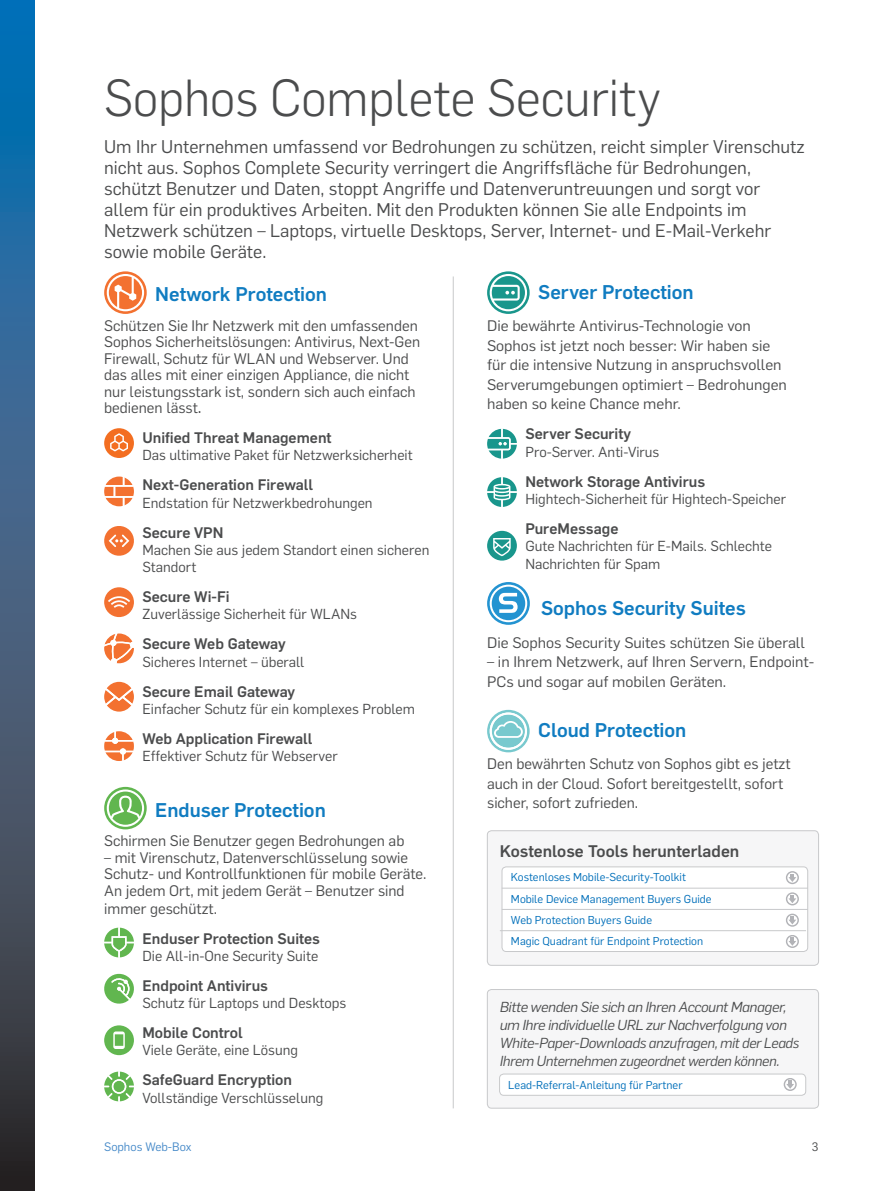
<style>
.page{position:relative;width:893px;height:1191px;background:#fff}
.page>*{position:absolute;margin:0;border:0;box-sizing:border-box;transform-origin:0 0}
.Section_Header{font:300 51px "Flama";color:#4b4c4d}
.Product_Heading{font:500 19.5px "Flama";color:#107cc1}
.Body_Copy{font:500 19.5px "Flama";color:#107cc1}
.Intro_Paragraph{font:18px/21px "Flama";color:#4b4c4d}
.Heading__Orange{font:500 16.5px "Flama";color:#4b4c4d}
.Product_Text{font:15px/19.5px "Flama";color:#4b4c4d}
.Link_Body_Copy_Bold{font:500 15px "Flama";color:#4b4c4d}
.Body_Copy-2{font:14.25px/17.2px "Flama";color:#4b4c4d}
.Body_Copy_Bullet_Lar{font:italic 14.25px/18px "Flama";letter-spacing:-.025em;color:#4b4c4d}
.t1{font:12px "Flama";color:#488bc9}
.t2{font:12px "Flama";color:#4b4c4d}
.Heading_Smaller{font:11.25px/21.3px "Flama";color:#006fba}
.s1{font-size:16.5px}
</style>
<div class="page">
<svg style="left:487px;top:271px;width:43px;height:43px"></svg>
<svg style="left:490px;top:274px;width:37px;height:37px"></svg>
<svg style="left:487px;top:429px;width:30px;height:29px"></svg>
<svg style="left:487px;top:477px;width:30px;height:30px"></svg>
<div style="left:487px;top:531px;width:30px;height:29px;background:#19968c;border-radius:50%"></div>
<svg style="left:493px;top:538px;width:18px;height:18px"></svg>
<svg style="left:487px;top:710px;width:43px;height:42px"></svg>
<svg style="left:490px;top:712px;width:37px;height:38px"></svg>
<div style="left:492px;top:714px;width:33px;height:33px;background:#78c9ce;border-radius:50%"></div>
<div style="left:490px;top:712px;width:37px;height:38px;border:2px solid #fff;border-radius:50%"></div>
<svg style="left:494px;top:721px;width:29px;height:17px"></svg>
<svg style="left:104px;top:271px;width:43px;height:43px"></svg>
<svg style="left:107px;top:274px;width:37px;height:37px"></svg>
<div style="left:104px;top:428px;width:30px;height:30px;background:#f36e21;border-radius:50%"></div>
<svg style="left:110px;top:433px;width:18px;height:18px"></svg>
<svg style="left:104px;top:476px;width:30px;height:30px"></svg>
<svg style="left:104px;top:526px;width:30px;height:30px"></svg>
<div style="left:104px;top:587px;width:30px;height:30px;background:#f37130;border-radius:50%"></div>
<svg style="left:108px;top:596px;width:22px;height:12px"></svg>
<svg style="left:104px;top:633px;width:30px;height:30px"></svg>
<svg style="left:104px;top:682px;width:30px;height:29px"></svg>
<svg style="left:104px;top:731px;width:30px;height:30px"></svg>
<svg style="left:104px;top:787px;width:43px;height:42px"></svg>
<svg style="left:107px;top:789px;width:37px;height:38px"></svg>
<svg style="left:104px;top:927px;width:30px;height:30px"></svg>
<svg style="left:104px;top:973px;width:30px;height:31px"></svg>
<div style="left:104px;top:1025px;width:30px;height:30px;background:#61b64f;border-radius:50%"></div>
<svg style="left:113px;top:1031px;width:12px;height:18px"></svg>
<svg style="left:104px;top:1071px;width:30px;height:30px"></svg>
<svg style="left:0;top:0;width:34px;height:1191px"></svg>
<hr style="left:453px;top:276px;width:1px;height:832px;background:#c8c9cb">
<div style="left:487px;top:989px;width:332px;height:119px;background:#f6f6f7;border-radius:4px"></div>
<div style="left:487px;top:989px;width:332px;height:119px;border:1px solid #c8c9cb;border-radius:4px"></div>
<svg style="left:487px;top:582px;width:43px;height:43px"></svg>
<svg style="left:490px;top:584px;width:37px;height:38px"></svg>
<div style="left:492px;top:586px;width:33px;height:34px;background:#2393d1;border-radius:50%"></div>
<svg style="left:499px;top:593px;width:19px;height:20px"></svg>
<div style="left:487px;top:830px;width:332px;height:135px;background:#f6f6f7;border-radius:4px"></div>
<div style="left:487px;top:830px;width:332px;height:135px;border:1px solid #c8c9cb;border-radius:4px"></div>
<div style="left:502px;top:867px;width:306px;height:84px;background:#fff;border-radius:4px"></div>
<div style="left:502px;top:866px;width:306px;height:85px;border:1px solid #c8c9cb;border-radius:4px"></div>
<hr style="left:502px;top:888px;width:306px;height:1px;background:#c8c9cb">
<hr style="left:502px;top:909px;width:306px;height:1px;background:#c8c9cb">
<div style="left:786px;top:871px;width:13px;height:13px;border:1px solid #b2b3b7;border-radius:50%"></div>
<svg style="left:788px;top:874px;width:8px;height:8px"></svg>
<div style="left:786px;top:892px;width:13px;height:13px;border:1px solid #b2b3b7;border-radius:50%"></div>
<svg style="left:788px;top:895px;width:8px;height:8px"></svg>
<div style="left:786px;top:913px;width:13px;height:13px;border:1px solid #b2b3b7;border-radius:50%"></div>
<svg style="left:788px;top:916px;width:8px;height:8px"></svg>
<div style="left:786px;top:935px;width:13px;height:13px;border:1px solid #b2b3b7;border-radius:50%"></div>
<svg style="left:788px;top:937px;width:8px;height:8px"></svg>
<hr style="left:500px;top:930px;width:306px;height:1px;background:#c8c9cb">
<div style="left:500px;top:1074px;width:306px;height:21px;background:#fff;border-radius:4px"></div>
<div style="left:784px;top:1078px;width:13px;height:13px;border:1px solid #b2b3b7;border-radius:50%"></div>
<svg style="left:786px;top:1080px;width:8px;height:8px"></svg>
<div style="left:499px;top:1073px;width:307px;height:22px;border:1px solid #c8c9cb;border-radius:4px"></div>
<p class="Section_Header" style="left:104px;top:63px;width:558px">Sophos Complete Security</p>
<p class="Intro_Paragraph" style="left:104px;top:135px;width:702px">Um Ihr Unternehmen umfassend vor Bedrohungen zu schützen, reicht simpler Virenschutz nicht aus. Sophos Complete Security verringert die Angriffsfläche für Bedrohungen, schützt Benutzer und Daten, stoppt Angriffe und Datenveruntreuungen und sorgt vor allem für ein produktives Arbeiten. Mit den Produkten können Sie alle Endpoints im Netzwerk schützen – Laptops, virtuelle Desktops, Server, Internet- und E-Mail-Verkehr sowie mobile Geräte.</p>
<p class="Product_Heading" style="left:155px;top:280px;width:173px">Network Protection</p>
<p class="Product_Text" style="left:104px;top:316px;width:318px;line-height:16.5px">Schützen Sie Ihr Netzwerk mit den umfassenden Sophos Sicherheitslösungen: Antivirus, Next-Gen Firewall, Schutz für WLAN und Webserver. Und das alles mit einer einzigen Appliance, die nicht nur leistungsstark ist, sondern sich auch einfach bedienen lässt<span class="s1">.</span></p>
<p class="Link_Body_Copy_Bold" style="left:142px;top:427px;width:191px">Unified Threat Management</p>
<p class="Body_Copy-2" style="left:142px;top:446px;width:272px">Das ultimative Paket für Netzwerksicherheit</p>
<p class="Link_Body_Copy_Bold" style="left:142px;top:474px;width:172px">Next-Generation Firewall</p>
<p class="Body_Copy-2" style="left:142px;top:493px;width:232px">Endstation für Netzwerkbedrohungen</p>
<p class="Link_Body_Copy_Bold" style="left:142px;top:521px;width:83px">Secure VPN</p>
<p class="Body_Copy-2" style="left:142px;top:540px;width:288px">Machen Sie aus jedem Standort einen sicheren<br>Standort</p>
<p class="Link_Body_Copy_Bold" style="left:142px;top:586px;width:89px">Secure Wi-Fi</p>
<p class="Body_Copy-2" style="left:142px;top:605px;width:216px">Zuverlässige Sicherheit für WLANs</p>
<p class="Link_Body_Copy_Bold" style="left:142px;top:633px;width:145px">Secure Web Gateway</p>
<p class="Body_Copy-2" style="left:142px;top:652px;width:164px">Sicheres Internet – überall</p>
<p class="Link_Body_Copy_Bold" style="left:142px;top:680px;width:154px">Secure Email Gateway</p>
<p class="Body_Copy-2" style="left:142px;top:699px;width:274px">Einfacher Schutz für ein komplexes Problem</p>
<p class="Link_Body_Copy_Bold" style="left:142px;top:728px;width:171px">Web Application Firewall</p>
<p class="Body_Copy-2" style="left:142px;top:746px;width:197px">Effektiver Schutz für Webserver</p>
<p class="Product_Heading" style="left:155px;top:795px;width:172px">Enduser Protection</p>
<p class="Product_Text" style="left:104px;top:830px;width:302px">Schirmen Sie Benutzer gegen Bedrohungen ab</p>
<p class="Product_Text" style="left:104px;top:848px;width:324px;line-height:16.5px">– mit Virenschutz, Datenverschlüsselung sowie<br>Schutz- und Kontrollfunktionen für mobile Geräte.<br>An jedem Ort, mit jedem Gerät – Benutzer sind</p>
<p class="Product_Text" style="left:104px;top:897px;width:114px">immer geschützt.</p>
<p class="Link_Body_Copy_Bold" style="left:142px;top:927px;width:179px">Enduser Protection Suites</p>
<p class="Body_Copy-2" style="left:142px;top:946px;width:177px">Die All-in-One Security Suite</p>
<p class="Link_Body_Copy_Bold" style="left:142px;top:974px;width:127px">Endpoint Antivirus</p>
<p class="Body_Copy-2" style="left:142px;top:993px;width:205px">Schutz für Laptops und Desktops</p>
<p class="Link_Body_Copy_Bold" style="left:142px;top:1022px;width:102px">Mobile Control</p>
<p class="Body_Copy-2" style="left:142px;top:1040px;width:157px">Viele Geräte, eine Lösung</p>
<p class="Link_Body_Copy_Bold" style="left:142px;top:1069px;width:151px">SafeGuard Encryption</p>
<p class="Body_Copy-2" style="left:142px;top:1088px;width:182px">Vollständige Verschlüsselung</p>
<p class="Product_Heading" style="left:538px;top:278px;width:157px">Server Protection</p>
<p class="Product_Text" style="left:487px;top:315px;width:301px">Die bewährte Antivirus-Technologie von Sophos ist jetzt noch besser: Wir haben sie für die intensive Nutzung in anspruchsvollen Serverumgebungen optimiert – Bedrohungen haben so keine Chance mehr.</p>
<p class="Link_Body_Copy_Bold" style="left:525px;top:423px;width:107px">Server Security</p>
<p class="Body_Copy-2" style="left:525px;top:442px;width:136px">Pro-Server. Anti-Virus</p>
<p class="Link_Body_Copy_Bold" style="left:525px;top:470px;width:181px">Network Storage Antivirus</p>
<p class="Body_Copy-2" style="left:525px;top:489px;width:262px">Hightech-Sicherheit für Hightech-Speicher</p>
<p class="Link_Body_Copy_Bold" style="left:525px;top:518px;width:95px">PureMessage</p>
<p class="Body_Copy-2" style="left:525px;top:537px;width:248px">Gute Nachrichten für E-Mails. Schlechte<br>Nachrichten für Spam</p>
<p class="Body_Copy" style="left:541px;top:594px;width:206px">Sophos Security Suites</p>
<p class="Product_Text" style="left:487px;top:631px;width:319px">Die Sophos Security Suites schützen Sie überall</p>
<p class="Product_Text" style="left:487px;top:651px;width:329px">– in Ihrem Netzwerk, auf Ihren Servern, Endpoint-<br>PCs und sogar auf mobilen Geräten.</p>
<p class="Product_Heading" style="left:538px;top:716px;width:150px">Cloud Protection</p>
<p class="Product_Text" style="left:487px;top:753px;width:305px">Den bewährten Schutz von Sophos gibt es jetzt auch in der Cloud. Sofort bereitgestellt, sofort sicher, sofort zufrieden.</p>
<p class="Heading__Orange" style="left:500px;top:839px;width:241px">Kostenlose Tools herunterladen</p>
<p class="Heading_Smaller" style="left:511px;top:866px;width:202px">Kostenloses Mobile-Security-Toolkit Mobile Device Management Buyers Guide Web Protection Buyers Guide<br>Magic Quadrant für Endpoint Protection</p>
<p class="Body_Copy_Bullet_Lar" style="left:500px;top:997px;width:301px">Bitte wenden Sie sich an Ihren Account Manager, um Ihre individuelle URL zur Nachverfolgung von White-Paper-Downloads anzufragen, mit der Leads Ihrem Unternehmen zugeordnet werden können.</p>
<p class="Heading_Smaller" style="left:508px;top:1073px;width:176px">Lead-Referral-Anleitung für Partner</p>
<p class="t1" style="left:104px;top:1138px;width:89px">Sophos Web-Box</p>
<p class="t2" style="left:812px;top:1138px;width:8px">3</p>
</div>
